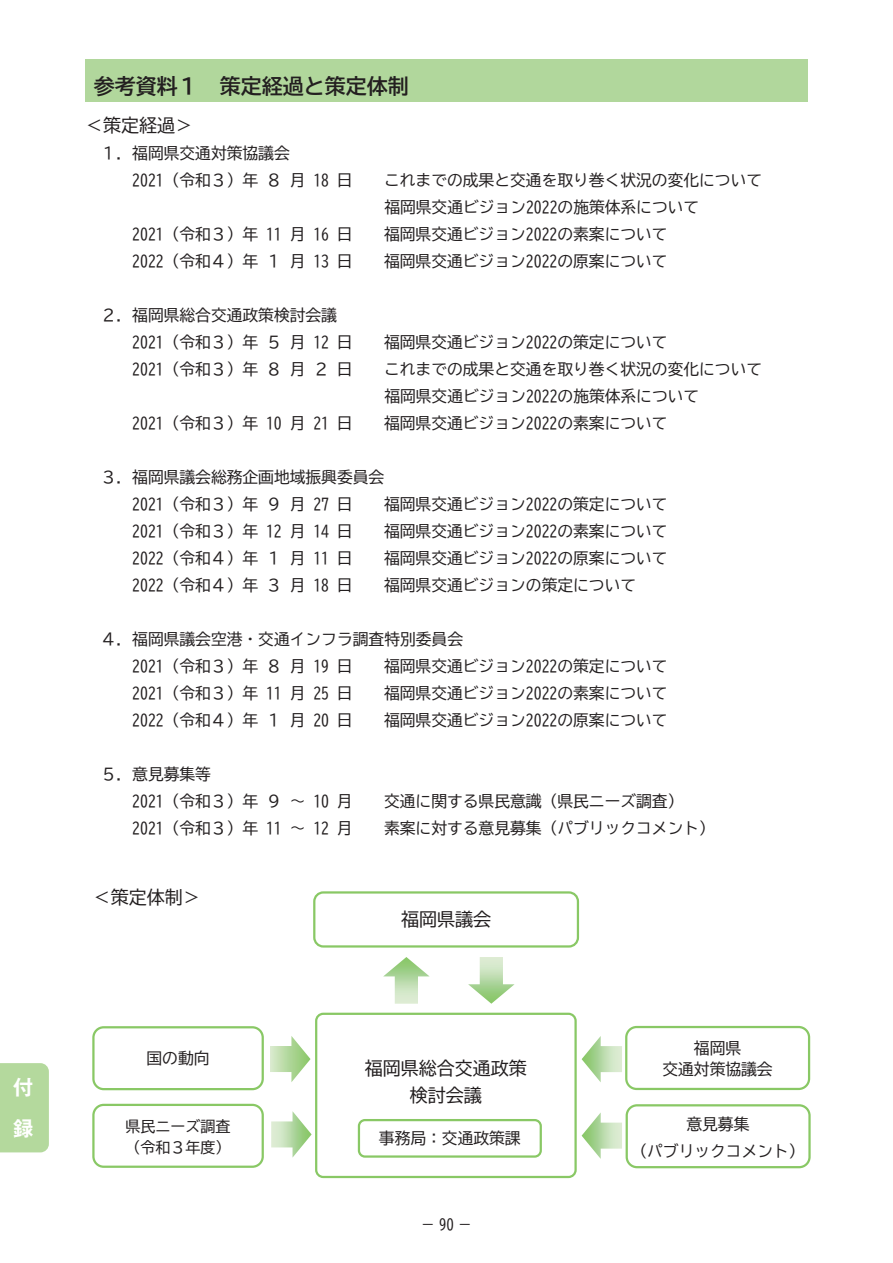
<style>
.page{position:relative;width:893px;height:1263px;background:#fff}
.page>*{position:absolute;margin:0;border:0;box-sizing:border-box;transform-origin:0 0}
.t1{font:21px "BIZ UD Gothic Bold";color:#231f20}
.t2{font:700 20.25px/40.3px "Gothic MB101 Pro De";color:#fff}
.t3{font:18px/27px "BIZ UD Gothic";color:#231f20;text-align:center}
.t4{font:15.75px/27px "BIZ UD Gothic";color:#231f20}
.t5{font:15px/21px "BIZ UD Gothic";color:#231f20}
.t6{font:14.85px "BIZ UD Gothic";color:#231f20}
</style>
<div class="page">
<div style="left:85px;top:59px;width:723px;height:43px;background:#b1d79c"></div>
<div style="left:313px;top:891px;width:266px;height:56px;border:2px solid #89c865;border-radius:9px"></div>
<img style="left:468px;top:957px;width:47px;height:47px">
<img style="left:383px;top:957px;width:47px;height:47px">
<div style="left:315px;top:1013px;width:262px;height:165px;border:2px solid #89c865;border-radius:7px"></div>
<div style="left:358px;top:1119px;width:184px;height:39px;border:2px solid #89c865;border-radius:6px"></div>
<img style="left:270px;top:1036px;width:40px;height:46px">
<div style="left:92px;top:1026px;width:172px;height:64px;border:2px solid #89c865;border-radius:10px"></div>
<div style="left:92px;top:1104px;width:172px;height:64px;border:2px solid #89c865;border-radius:10px"></div>
<img style="left:271px;top:1111px;width:41px;height:46px">
<img style="left:582px;top:1036px;width:40px;height:46px">
<div style="left:626px;top:1104px;width:185px;height:64px;border:2px solid #89c865;border-radius:10px"></div>
<img style="left:582px;top:1112px;width:40px;height:47px">
<div style="left:625px;top:1026px;width:185px;height:64px;border:2px solid #89c865;border-radius:10px"></div>
<div style="left:0;top:1063px;width:49px;height:89px;background:#b4d99d"></div>
<p class="t2" style="left:13px;top:1065px;width:21px">付録</p>
<h1 class="t1" style="left:94px;top:76px;width:316px">参考資料１ 策定経過と策定体制</h1>
<p class="t3" style="left:85px;top:112px;width:109px">＜策定経過＞</p>
<p class="t4" style="left:132px;top:139px;width:222px;text-indent:-32px">１．福岡県交通対策協議会<br>2021（令和３）年 ８ 月 18 日</p>
<p class="t4" style="left:384px;top:166px;width:380px">これまでの成果と交通を取り巻く状況の変化について福岡県交通ビジョン2022の施策体系について</p>
<p class="t4" style="left:132px;top:220px;width:222px">2021（令和３）年 11 月 16 日</p>
<p class="t4" style="left:384px;top:220px;width:285px">福岡県交通ビジョン2022の素案について</p>
<p class="t4" style="left:132px;top:247px;width:222px">2022（令和４）年 １ 月 13 日</p>
<p class="t4" style="left:384px;top:247px;width:285px">福岡県交通ビジョン2022の原案について</p>
<p class="t4" style="left:132px;top:301px;width:222px;text-indent:-32px">２．福岡県総合交通政策検討会議<br>2021（令和３）年 ５ 月 12 日</p>
<p class="t4" style="left:384px;top:328px;width:285px">福岡県交通ビジョン2022の策定について</p>
<p class="t4" style="left:132px;top:355px;width:222px">2021（令和３）年 ８ 月 ２ 日</p>
<p class="t4" style="left:384px;top:355px;width:380px">これまでの成果と交通を取り巻く状況の変化について福岡県交通ビジョン2022の施策体系について</p>
<p class="t4" style="left:132px;top:409px;width:222px">2021（令和３）年 10 月 21 日</p>
<p class="t4" style="left:384px;top:409px;width:285px">福岡県交通ビジョン2022の素案について</p>
<p class="t4" style="left:101px;top:463px;width:285px;text-align:center">３．福岡県議会総務企画地域振興委員会<br>2021（令和３）年 ９ 月 27 日</p>
<p class="t4" style="left:384px;top:490px;width:285px">福岡県交通ビジョン2022の策定について</p>
<p class="t4" style="left:132px;top:517px;width:222px">2021（令和３）年 12 月 14 日</p>
<p class="t4" style="left:384px;top:517px;width:285px">福岡県交通ビジョン2022の素案について</p>
<p class="t4" style="left:132px;top:544px;width:222px">2022（令和４）年 １ 月 11 日</p>
<p class="t4" style="left:384px;top:544px;width:285px">福岡県交通ビジョン2022の原案について</p>
<p class="t4" style="left:132px;top:571px;width:222px">2022（令和４）年 ３ 月 18 日</p>
<p class="t4" style="left:384px;top:571px;width:254px">福岡県交通ビジョンの策定について</p>
<p class="t4" style="left:132px;top:625px;width:332px;text-indent:-32px">４．福岡県議会空港・交通インフラ調査特別委員会<br>2021（令和３）年 ８ 月 19 日</p>
<p class="t4" style="left:384px;top:652px;width:285px">福岡県交通ビジョン2022の策定について</p>
<p class="t4" style="left:132px;top:679px;width:222px">2021（令和３）年 11 月 25 日</p>
<p class="t4" style="left:384px;top:679px;width:285px">福岡県交通ビジョン2022の素案について</p>
<p class="t4" style="left:132px;top:706px;width:222px">2022（令和４）年 １ 月 20 日</p>
<p class="t4" style="left:384px;top:706px;width:285px">福岡県交通ビジョン2022の原案について</p>
<p class="t4" style="left:132px;top:760px;width:222px;text-indent:-32px">５．意見募集等<br>2021（令和３）年 ９ ～ 10 月</p>
<p class="t4" style="left:384px;top:787px;width:301px">交通に関する県民意識（県民ニーズ調査）</p>
<p class="t4" style="left:132px;top:814px;width:222px">2021（令和３）年 11 ～ 12 月</p>
<p class="t4" style="left:384px;top:814px;width:332px">素案に対する意見募集（パブリックコメント）</p>
<p class="t3" style="left:93px;top:884px;width:110px">＜策定体制＞</p>
<p class="t3" style="left:401px;top:906px;width:91px">福岡県議会</p>
<p class="t4" style="left:662px;top:1037px;width:112px;line-height:21px;text-align:center">福岡県<br>交通対策協議会</p>
<p class="t4" style="left:147px;top:1045px;width:64px">国の動向</p>
<p class="t3" style="left:365px;top:1055px;width:163px">福岡県総合交通政策検討会議</p>
<p class="t4" style="left:379px;top:1125px;width:143px">事務局：交通政策課</p>
<p class="t5" style="left:125px;top:1115px;width:107px">県民ニーズ調査（令和３年度）</p>
<p class="t4" style="left:631px;top:1110px;width:175px;text-align:center">意見募集<br>（パブリックコメント）</p>
<p class="t6" style="left:420px;top:1217px;width:54px">－90－</p>
</div>
